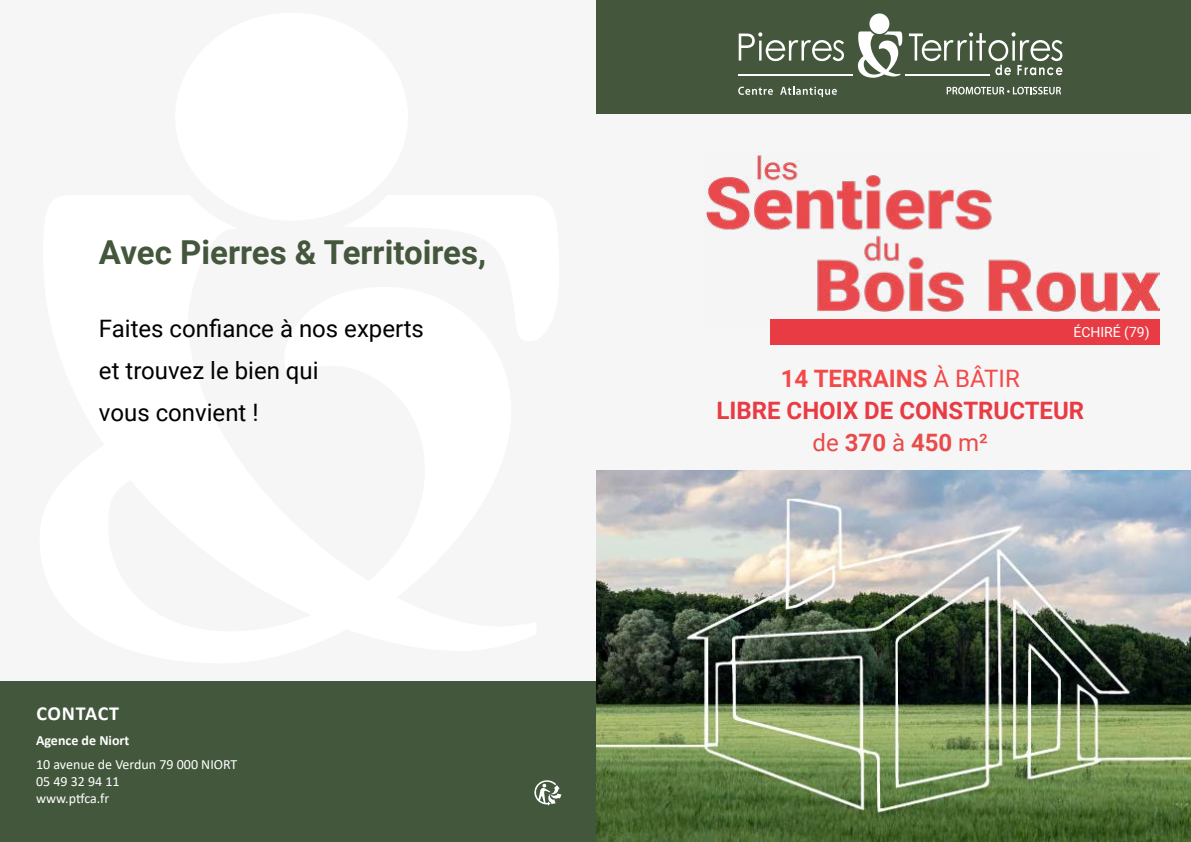
<style>
.page{position:relative;width:1191px;height:842px;background:#fff}
.page>*{position:absolute;margin:0;border:0;box-sizing:border-box;transform-origin:0 0}
.t1{font:700 33px "Roboto";color:#44573d}
.t2{font:24px/42px "Roboto";color:#000}
.t3{font:700 24px/31.9px "Roboto";color:#e83b44;text-align:center}
.t4{font:700 20px "Calibri";letter-spacing:.035em;color:#fff}
.t5{font:14px/16.8px "Calibri";color:#fff}
.t6{font:700 14px "Calibri";color:#fff}
.t7{font:14px "Roboto";color:#fff}
.s1{color:#f24949}
.s2{font-weight:400;color:#f24949}
.s3{font-weight:400;color:#e94a4a}
.s4{color:#e94a4a}
</style>
<div class="page">
<div style="left:595px;top:0;width:596px;height:618px;background:#f7f6f7"></div>
<img style="left:595px;top:471px;width:595px;height:371px">
<img style="left:705px;top:154px;width:454px;height:159px">
<div style="left:770px;top:319px;width:389px;height:26px;background:#e83b44"></div>
<div style="left:595px;top:0;width:596px;height:113px;background:#44573d"></div>
<div style="left:0;top:680px;width:595px;height:162px;background:#43573c"></div>
<svg style="left:534px;top:780px;width:27px;height:26px"></svg>
<svg style="left:738px;top:32px;width:106px;height:29px"></svg>
<svg style="left:909px;top:32px;width:153px;height:43px"></svg>
<svg style="left:946px;top:87px;width:115px;height:7px"></svg>
<svg style="left:738px;top:87px;width:35px;height:8px"></svg>
<svg style="left:780px;top:86px;width:57px;height:11px"></svg>
<svg style="left:858px;top:31px;width:44px;height:47px"></svg>
<div style="left:869px;top:13px;width:20px;height:21px;background:#fff;border-radius:50%"></div>
<hr style="left:739px;top:74px;width:114px;height:2px;background:#fff">
<hr style="left:905px;top:74px;width:84px;height:2px;background:#fff">
<div style="left:0;top:0;width:595px;height:680px;background:#f7f6f7"></div>
<div style="left:175px;top:13px;width:233px;height:208px;background:#fff;border-radius:50%"></div>
<h1 class="t1" style="left:99px;top:229px;width:389px">Avec Pierres &amp; Territoires,</h1>
<p class="t2" style="left:99px;top:307px;width:326px">Faites confiance à nos experts et trouvez le bien qui<br>vous convient !</p>
<p class="t4" style="left:36px;top:699px;width:84px">CONTACT</p>
<p class="t6" style="left:36px;top:731px;width:95px">Agence de Niort</p>
<p class="t5" style="left:36px;top:756px;width:203px">10 avenue de Verdun 79 000 NIORT<br>05 49 32 94 11<br>www.ptfca.fr</p>
<p class="t7" style="left:1073px;top:322px;width:78px">ÉCHIRÉ (79)</p>
<p class="t3" style="left:716px;top:362px;width:369px"><span class="s1">14 TERRAINS</span> <span class="s2">À BÂTIR<br></span>LIBRE CHOIX DE CONSTRUCTEUR <span class="s3">de</span> <span class="s4">370</span> <span class="s3">à</span> <span class="s4">450</span> <span class="s3">m²</span></p>
</div>
